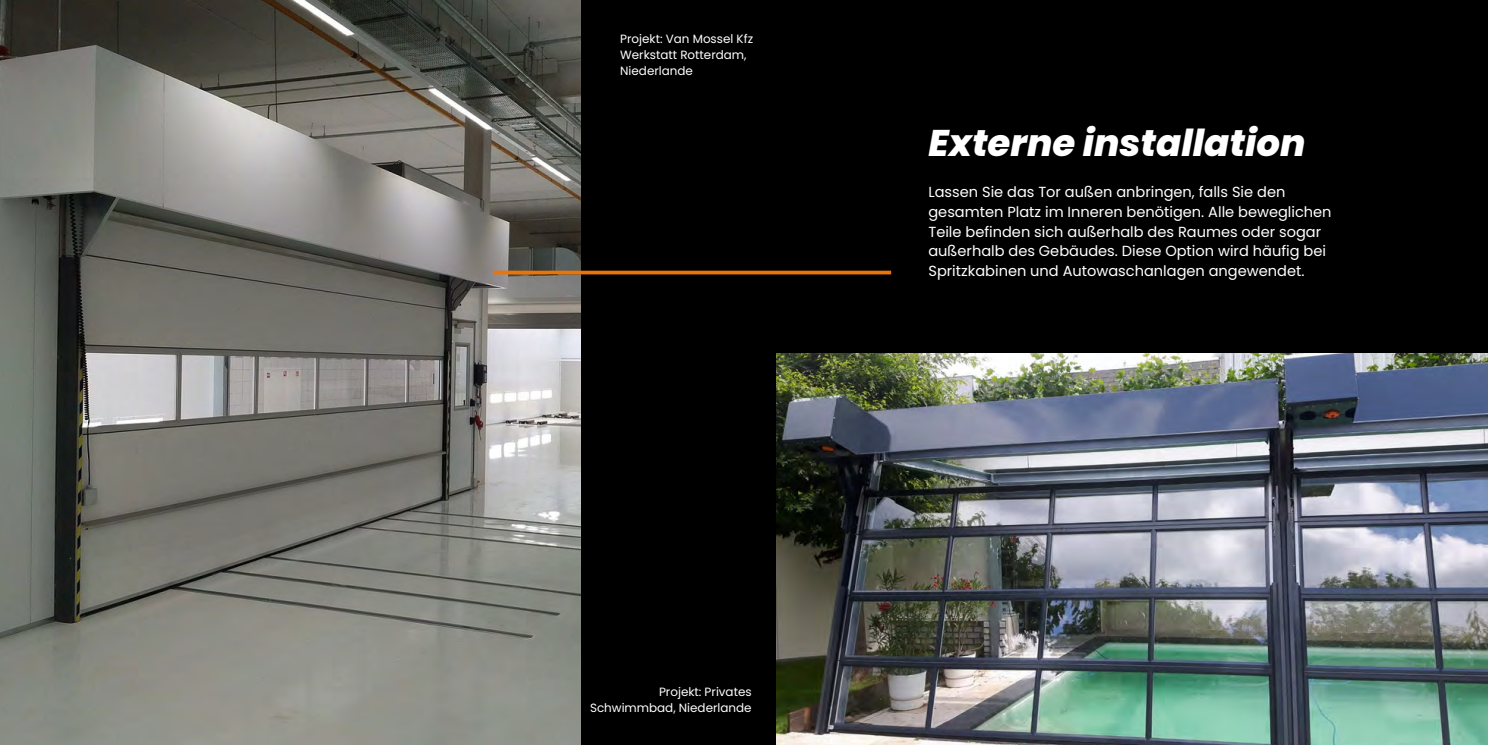
<style>
.page{position:relative;width:1488px;height:745px;background:#fff}
.page>*{position:absolute;margin:0;border:0;box-sizing:border-box;transform-origin:0 0}
.t1{font:italic 800 37px "Poppins";color:#fff}
.t2{font:14.62px/19.8px "Poppins";color:#fff}
.t3{font:11.88px/16px "Poppins";color:#fff}
</style>
<div class="page">
<div style="left:0;top:0;width:1488px;height:744px;background:#000"></div>
<img style="left:0;top:0;width:581px;height:744px">
<img style="left:777px;top:353px;width:711px;height:391px">
<svg style="left:494px;top:270px;width:397px;height:4px;background:#c76306"></svg>
<p class="t3" style="left:620px;top:31px;width:134px">Projekt: Van Mossel Kfz<br>Werkstatt Rotterdam,<br>Niederlande</p>
<p class="t3" style="left:590px;top:684px;width:163px;text-align:right">Projekt: Privates<br>Schwimmbad, Niederlande</p>
<h1 class="t1" style="left:928px;top:117px;width:379px">Externe installation</h1>
<p class="t2" style="left:928px;top:182px;width:405px">Lassen Sie das Tor außen anbringen, falls Sie den gesamten Platz im Inneren benötigen. Alle beweglichen Teile befinden sich außerhalb des Raumes oder sogar außerhalb des Gebäudes. Diese Option wird häufig bei Spritzkabinen und Autowaschanlagen angewendet.</p>
</div>
